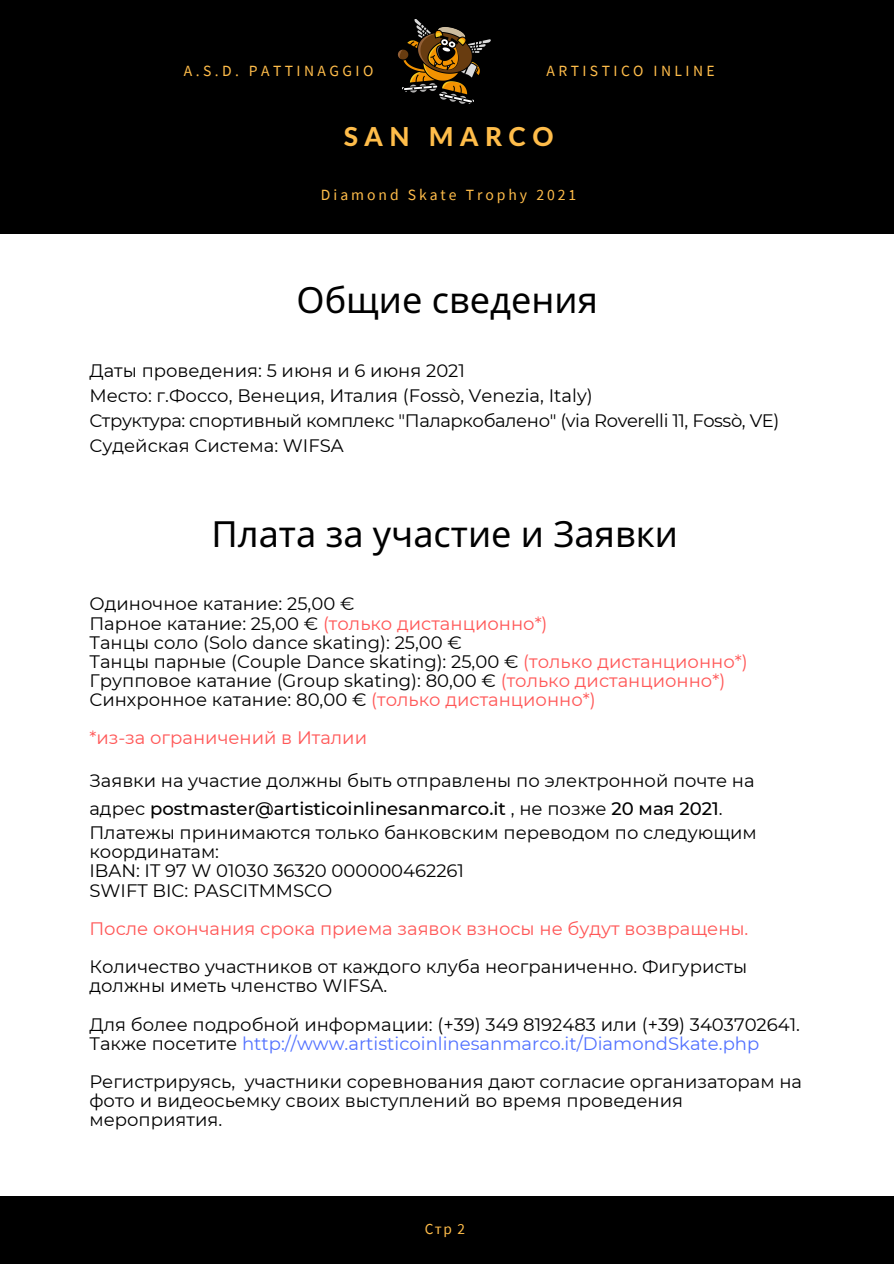
<style>
.page{position:relative;width:894px;height:1264px;background:#fff}
.page>*{position:absolute;margin:0;border:0;box-sizing:border-box;transform-origin:0 0}
.t1{font:36px "Noto Sans";color:#000}
.t2{font:800 26.1px "Lato Latin";letter-spacing:.25em;color:#ffbd4a}
.t3{font:18px/19.2px "Montserrat";color:#000}
.t4{font:18px "Montserrat";color:#ff5757}
.t5{font:18px "Montserrat";letter-spacing:-.025em;color:#000}
.t6{font:18px "Montserrat";color:#5271ff}
.t7{font:15.6px "Source Sans Pro";letter-spacing:.22em;color:#ffbd4a}
.t8{font:15.6px "Source Sans Pro";letter-spacing:.19em;color:#ffbd4a}
.t9{font:15.3px "Source Sans Pro";color:#ffbd4a}
.s1{color:#000}
.s2{color:#ff5757}
.s3{font-weight:500}
</style>
<div class="page">
<div style="left:0;top:0;width:893px;height:233px;background:#000"></div>
<div style="left:0;top:1196px;width:893px;height:67px;background:#000"></div>
<img style="left:397px;top:19px;width:94px;height:85px">
<p class="t7" style="left:184px;top:60px;width:191px">A.S.D. PATTINAGGIO</p>
<p class="t7" style="left:546px;top:60px;width:170px">ARTISTICO INLINE</p>
<p class="t2" style="left:343px;top:125px;width:211px">SAN MARCO</p>
<p class="t8" style="left:321px;top:184px;width:257px">Diamond Skate Trophy 2021</p>
<p class="t1" style="left:296px;top:274px;width:303px">Общие сведения</p>
<p class="t3" style="left:89px;top:361px;width:377px">Даты проведения: 5 июня и 6 июня 2021</p>
<p class="t3" style="left:89px;top:386px;width:504px">Место: г.Фоссо, Венеция, Италия (Fossò, Venezia, Italy)</p>
<p class="t5" style="left:89px;top:409px;width:691px">Структура: спортивный комплекс "Паларкобалено" (via Roverelli 11, Fossò, VE)</p>
<p class="t3" style="left:89px;top:435px;width:256px">Судейская Система: WIFSA</p>
<p class="t1" style="left:211px;top:508px;width:468px">Плата за участие и Заявки</p>
<p class="t3" style="left:89px;top:594px;width:266px">Одиночное катание: 25,00 €</p>
<p class="t4" style="left:89px;top:612px;width:459px"><span class="s1">Парное катание: 25,00 €</span> (только дистанционно*)</p>
<p class="t3" style="left:89px;top:632px;width:374px">Танцы соло (Solo dance skating): 25,00 €</p>
<p class="t3" style="left:89px;top:651px;width:659px">Танцы парные (Couple Dance skating): 25,00 € <span class="s2">(только дистанционно*)</span></p>
<p class="t3" style="left:89px;top:671px;width:637px">Групповое катание (Group skating): 80,00 € <span class="s2">(только дистанционно*)</span></p>
<p class="t3" style="left:89px;top:690px;width:507px">Синхронное катание: 80,00 € <span class="s2">(только дистанционно*)</span></p>
<p class="t4" style="left:89px;top:727px;width:279px">*из-за ограничений в Италии</p>
<p class="t3" style="left:89px;top:766px;width:666px;line-height:28.2px">Заявки на участие должны быть отправлены по электронной почте на адрес <span class="s3">postmaster@artisticoinlinesanmarco.it</span> , не позже <span class="s3">20 мая 2021</span>.</p>
<p class="t3" style="left:89px;top:823px;width:668px">Платежы принимаются только банковским переводом по следующим координатам:</p>
<p class="t3" style="left:89px;top:861px;width:376px">IBAN: IT 97 W 01030 36320 000000462261</p>
<p class="t3" style="left:89px;top:880px;width:244px">SWIFT BIC: PASCITMMSCO</p>
<p class="t4" style="left:89px;top:917px;width:660px">После окончания срока приема заявок взносы не будут возвращены.</p>
<p class="t3" style="left:89px;top:957px;width:659px">Количество участников от каждого клуба неограниченно. Фигуристы должны иметь членство WIFSA.</p>
<p class="t3" style="left:89px;top:1014px;width:712px">Для более подробной информации: (+39) 349 8192483 или (+39) 3403702641.</p>
<p class="t6" style="left:89px;top:1032px;width:671px"><span class="s1">Также посетите</span> http://www.artisticoinlinesanmarco.it/DiamondSkate.php</p>
<p class="t3" style="left:89px;top:1071px;width:714px">Регистрируясь, участники соревнования дают согласие организаторам на фото и видеосьемку своих выступлений во время проведения мероприятия.</p>
<p class="t9" style="left:425px;top:1218px;width:42px">Стр 2</p>
</div>
